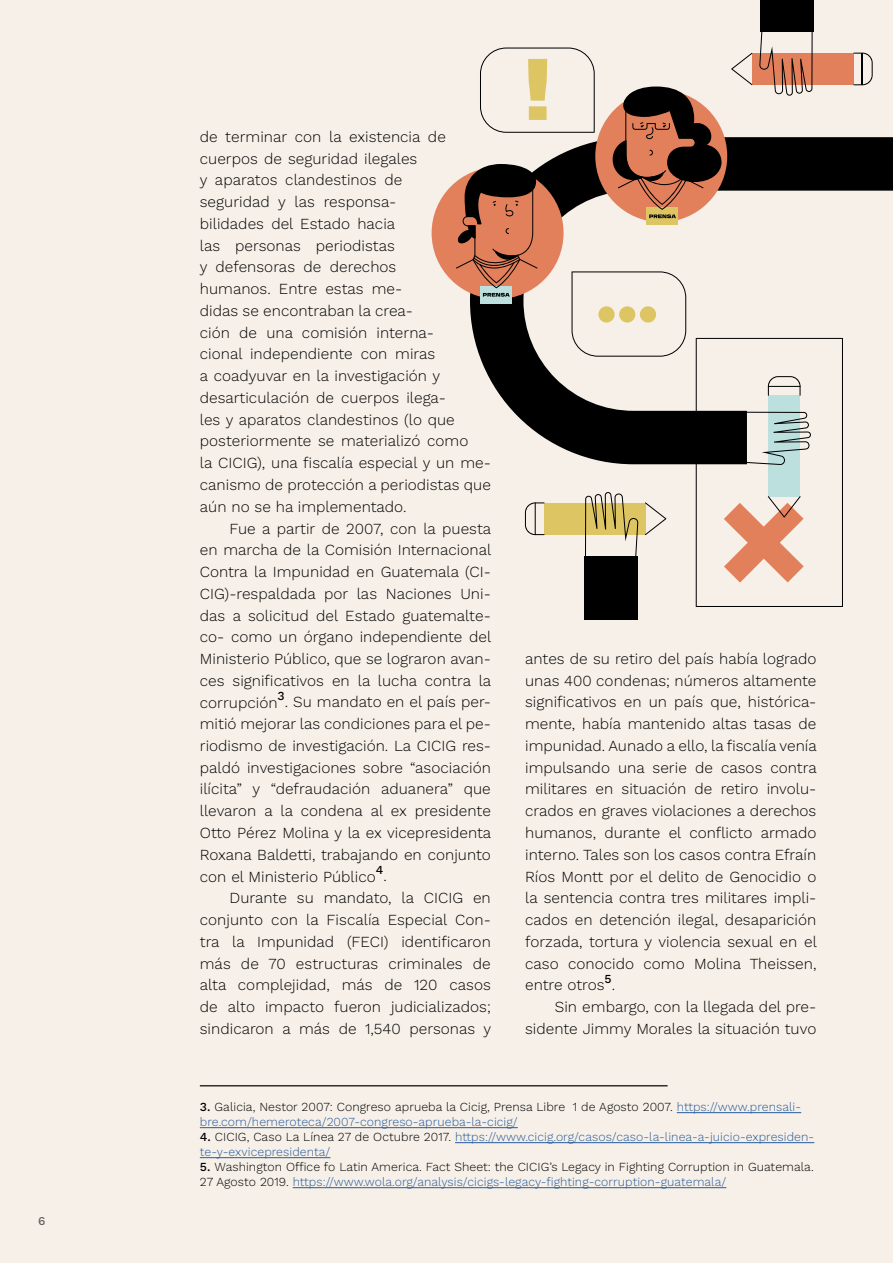
<style>
.page{position:relative;width:893px;height:1263px;background:#f6f0e8}
.page>*{position:absolute;margin:0;border:0;box-sizing:border-box;transform-origin:0 0}
.t1{font:300 15.3px/21.8px "Work Sans";color:#000;text-align:justify}
.t2{font:300 12.3px/15px "Work Sans";letter-spacing:.005em;color:#275b9b}
.t3{font:300 12.3px/15px "Work Sans";letter-spacing:.005em;color:#000}
.t4{font:500 12.3px "Work Sans";color:#000}
.t5{font:500 12px "Work Sans";color:#000}
.s1{font-weight:500;color:#000}
.s2{color:#000}
.s3{font-weight:500}
.s4{color:#275b9b}
</style>
<div class="page">
<hr style="left:200px;top:1085px;width:468px;height:1px;background:#000">
<hr style="left:677px;top:1112px;width:124px;height:1px;background:#275b9b">
<hr style="left:200px;top:1127px;width:318px;height:1px;background:#275b9b">
<hr style="left:455px;top:1142px;width:359px;height:1px;background:#275b9b">
<hr style="left:200px;top:1157px;width:130px;height:1px;background:#275b9b">
<hr style="left:293px;top:1187px;width:433px;height:1px;background:#275b9b">
<div style="left:760px;top:0;width:53px;height:32px;background:#000"></div>
<div style="left:752px;top:53px;width:102px;height:32px;background:#e3805c"></div>
<svg style="left:731px;top:53px;width:21px;height:32px"></svg>
<svg style="left:854px;top:53px;width:19px;height:32px"></svg>
<hr style="left:862px;top:53px;width:1px;height:32px;background:#000">
<svg style="left:759px;top:32px;width:54px;height:64px"></svg>
<svg style="left:470px;top:137px;width:423px;height:327px"></svg>
<svg style="left:480px;top:48px;width:115px;height:85px"></svg>
<svg style="left:571px;top:271px;width:115px;height:86px"></svg>
<svg style="left:696px;top:338px;width:147px;height:269px"></svg>
<div style="left:584px;top:556px;width:53px;height:64px;background:#000"></div>
<div style="left:544px;top:503px;width:101px;height:32px;background:#ddc563"></div>
<svg style="left:645px;top:502px;width:21px;height:33px"></svg>
<svg style="left:525px;top:502px;width:19px;height:33px"></svg>
<hr style="left:535px;top:502px;width:1px;height:33px;background:#000">
<svg style="left:585px;top:492px;width:53px;height:74px"></svg>
<div style="left:595px;top:90px;width:132px;height:132px;background:#e3805c;border-radius:50%"></div>
<div style="left:432px;top:167px;width:132px;height:132px;background:#e3805c;border-radius:50%"></div>
<div style="left:646px;top:208px;width:32px;height:17px;background:#ddc563"></div>
<svg style="left:613px;top:87px;width:108px;height:131px"></svg>
<div style="left:480px;top:286px;width:32px;height:17px;background:#bce0de"></div>
<svg style="left:456px;top:164px;width:81px;height:133px"></svg>
<p class="t5" style="left:38px;top:1211px;width:9px">6</p>
<p class="t1" style="left:200px;top:125px;width:293px;text-align:left">de terminar con la existencia de cuerpos de seguridad ilegales<br>y aparatos clandestinos de<br>seguridad y las responsa-<br>bilidades del Estado hacia<br>las personas periodistas<br>y defensoras de derechos<br>humanos. Entre estas me-<br>didas se encontraban la crea-<br>ción de una comisión interna-<br>cional independiente con miras<br>a coadyuvar en la investigación y desarticulación de cuerpos ilega-<br>les y aparatos clandestinos (lo que posteriormente se materializó como<br>la CICIG), una fiscalía especial y un me&shy;canismo de protección a periodistas que aún no se ha implementado.</p>
<p class="t1" style="left:200px;top:517px;width:293px;text-indent:30px">Fue a partir de 2007, con la puesta en marcha de la Comisión Internacional Contra la Impunidad en Guatemala (CI-CIG)-respaldada por las Naciones Uni&shy;das a solicitud del Estado guatemalte&shy;co- como un órgano independiente del Ministerio Público, que se lograron avan&shy;ces significativos en la lucha contra la corrupción</p>
<p class="t4" style="left:278px;top:687px;width:9px">3</p>
<p class="t1" style="left:200px;top:691px;width:293px;text-indent:85px">. Su mandato en el país per&shy;mitió mejorar las condiciones para el pe&shy;riodismo de investigación. La CICIG res&shy;paldó investigaciones sobre “asociación ilícita” y “defraudación aduanera” que llevaron a la condena al ex presidente Otto Pérez Molina y la ex vicepresidenta Roxana Baldetti, trabajando en conjunto con el Ministerio Público</p>
<p class="t4" style="left:376px;top:861px;width:9px">4</p>
<p class="t1" style="left:383px;top:865px;width:5px">.</p>
<p class="t1" style="left:230px;top:886px;width:263px">Durante su mandato, la CICIG en</p>
<p class="t1" style="left:200px;top:908px;width:293px">conjunto con la Fiscalía Especial Con-</p>
<p class="t1" style="left:200px;top:930px;width:293px">tra la Impunidad (FECI) identificaron</p>
<p class="t1" style="left:200px;top:952px;width:292px">más de 70 estructuras criminales de</p>
<p class="t1" style="left:200px;top:973px;width:292px">alta complejidad, más de 120 casos</p>
<p class="t1" style="left:200px;top:995px;width:293px">de alto impacto fueron judicializados;</p>
<p class="t1" style="left:200px;top:1017px;width:293px">sindicaron a más de 1,540 personas y</p>
<p class="t1" style="left:525px;top:647px;width:293px">antes de su retiro del país había logrado unas 400 condenas; números altamente significativos en un país que, histórica&shy;mente, había mantenido altas tasas de impunidad. Aunado a ello, la fiscalía venía impulsando una serie de casos contra militares en situación de retiro involu&shy;crados en graves violaciones a derechos humanos, durante el conflicto armado interno. Tales son los casos contra Efraín Ríos Montt por el delito de Genocidio o la sentencia contra tres militares impli&shy;cados en detención ilegal, desaparición forzada, tortura y violencia sexual en el caso conocido como Molina Theissen, entre otros</p>
<p class="t4" style="left:605px;top:970px;width:9px">5</p>
<p class="t1" style="left:612px;top:973px;width:5px">.</p>
<p class="t1" style="left:555px;top:995px;width:263px">Sin embargo, con la llegada del pre-</p>
<p class="t1" style="left:525px;top:1017px;width:293px">sidente Jimmy Morales la situación tuvo</p>
<p class="t2" style="left:200px;top:1099px;width:603px"><span class="s1">3.</span> <span class="s2">Galicia, Nestor 2007: Congreso aprueba la Cicig, Prensa Libre 1 de Agosto 2007.</span> https://www.prensali&shy;bre.com/hemeroteca/2007-congreso-aprueba-la-cicig/</p>
<p class="t2" style="left:200px;top:1129px;width:616px"><span class="s1">4.</span> <span class="s2">CICIG, Caso La Línea 27 de Octubre 2017.</span> https://www.cicig.org/casos/caso-la-linea-a-juicio-expresiden&shy;te-y-exvicepresidenta/</p>
<p class="t3" style="left:200px;top:1159px;width:615px"><span class="s3">5.</span> Washington Office fo Latin America. Fact Sheet: the CICIG’s Legacy in Fighting Corruption in Guatemala.<br>27 Agosto 2019. <span class="s4">https://www.wola.org/analysis/cicigs-legacy-fighting-corruption-guatemala/</span></p>
</div>
